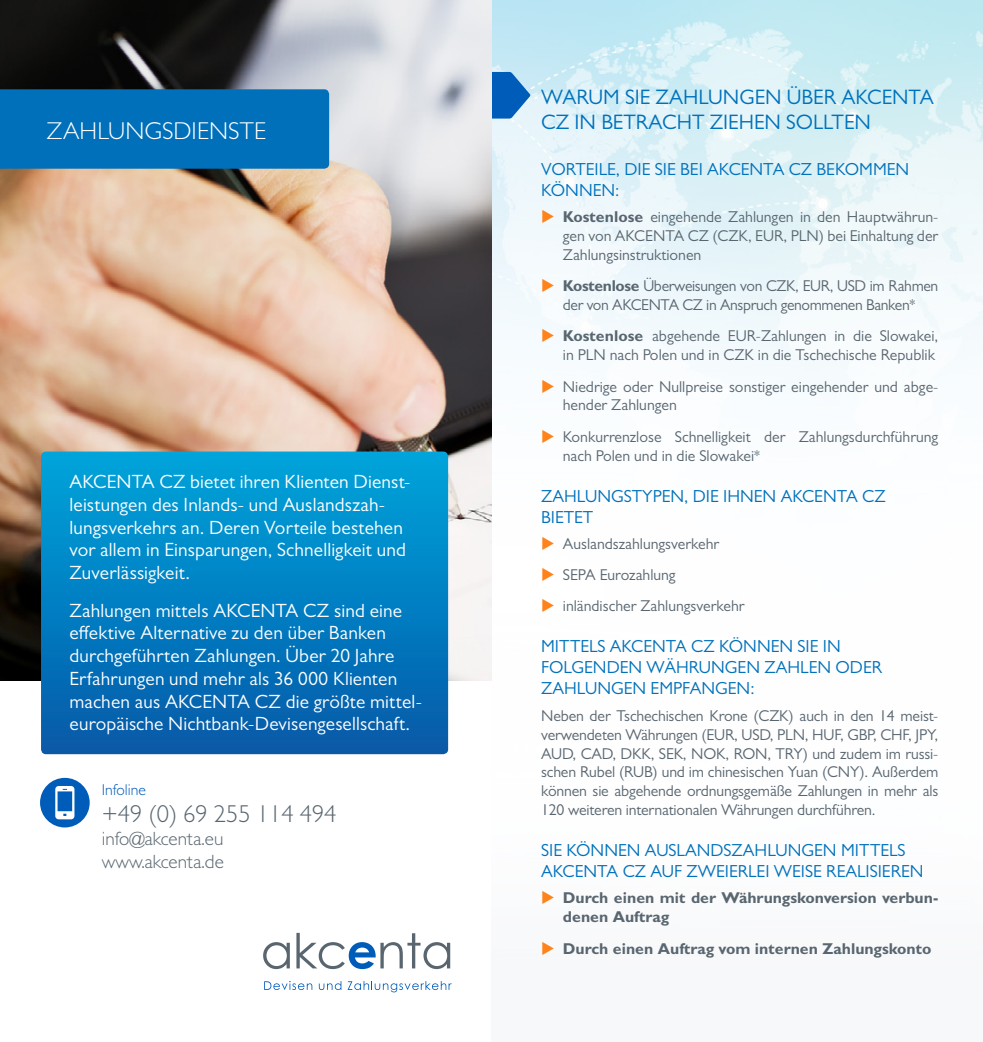
<style>
.page{position:relative;width:983px;height:1042px;background:#fff}
.page>*{position:absolute;margin:0;border:0;box-sizing:border-box;transform-origin:0 0}
.t1{font:300 24.5px "Gill Sans MT Pro";color:#596670}
.t2{font:300 24.5px "Gill Sans MT Pro";letter-spacing:.01em;color:#fff}
.t3{font:21px/25.2px "Gill Sans MT Pro";color:#0071bb}
.t4{font:19.25px/22.8px "Gill Sans MT Pro";letter-spacing:.01em;color:#fff}
.t5{font:300 19.25px/23.1px "Gill Sans MT Pro";color:#596670}
.t6{font:17.5px/21px "Gill Sans MT Pro";color:#0071bb}
.t7{font:15.75px/18.9px "Gill Sans MT Pro";color:#596670;text-align:justify}
.t8{font:700 15.75px/18.9px "Gill Sans MT Pro";color:#596670}
.t9{font:15.75px/18.9px "Gill Sans MT Pro";letter-spacing:-.02em;color:#596670;text-align:center}
.t10{font:300 15.75px "Gill Sans MT Pro";color:#005cb9}
.s1{color:#ff821a}
.s2{font-weight:700}
</style>
<div class="page">
<img style="left:491px;top:0;width:491px;height:681px">
<svg style="left:263px;top:933px;width:187px;height:36px"></svg>
<svg style="left:264px;top:981px;width:48px;height:9px"></svg>
<svg style="left:319px;top:981px;width:22px;height:9px"></svg>
<svg style="left:347px;top:981px;width:104px;height:11px"></svg>
<svg style="left:491px;top:72px;width:39px;height:47px"></svg>
<img style="left:0;top:0;width:491px;height:680px">
<svg style="left:41px;top:451px;width:407px;height:303px"></svg>
<div style="left:40px;top:778px;width:50px;height:49px;background:#005cb9;border-radius:50%"></div>
<svg style="left:55px;top:786px;width:19px;height:33px"></svg>
<div style="left:0;top:89px;width:329px;height:80px;background:#0070bb"></div>
<svg style="left:555px;top:222px;width:15px;height:1px"></svg>
<svg style="left:555px;top:291px;width:15px;height:1px"></svg>
<svg style="left:555px;top:341px;width:15px;height:1px"></svg>
<svg style="left:555px;top:391px;width:15px;height:1px"></svg>
<svg style="left:555px;top:442px;width:15px;height:1px"></svg>
<svg style="left:555px;top:549px;width:15px;height:1px"></svg>
<svg style="left:555px;top:580px;width:15px;height:1px"></svg>
<svg style="left:555px;top:611px;width:15px;height:1px"></svg>
<h1 class="t2" style="left:47px;top:116px;width:221px">ZAHLUNGSDIENSTE</h1>
<p class="t4" style="left:69px;top:470px;width:342px">AKCENTA CZ bietet ihren Klienten Dienst&shy;leistungen des Inlands- und Auslandszah&shy;lungsverkehrs an. Deren Vorteile bestehen vor allem in Einsparungen, Schnelligkeit und Zuverlässigkeit.</p>
<p class="t4" style="left:69px;top:598px;width:354px">Zahlungen mittels AKCENTA CZ sind eine effektive Alternative zu den über Banken durchgeführten Zahlungen. Über 20 Jahre Erfahrungen und mehr als 36 000 Klienten machen aus AKCENTA CZ die größte mittel&shy;europäische Nichtbank-Devisengesellschaft.</p>
<p class="t10" style="left:102px;top:780px;width:46px">Infoline</p>
<h1 class="t1" style="left:102px;top:798px;width:236px">+49 (0) 69 255 114 494</h1>
<p class="t5" style="left:102px;top:826px;width:124px">info@akcenta.eu www.akcenta.de</p>
<h2 class="t3" style="left:541px;top:84px;width:394px">WARUM SIE ZAHLUNGEN ÜBER AKCENTA<br>CZ IN BETRACHT ZIEHEN SOLLTEN</h2>
<p class="t6" style="left:541px;top:158px;width:369px">VORTEILE, DIE SIE BEI AKCENTA CZ BEKOMMEN<br>KÖNNEN:</p>
<p class="t7" style="left:562px;top:207px;width:377px;text-indent:-22px"><span class="s1">◆</span> <span class="s2">Kostenlose</span> eingehende Zahlungen in den Hauptwährun&shy;gen von AKCENTA CZ (CZK, EUR, PLN) bei Einhaltung der Zahlungsinstruktionen</p>
<p class="t9" style="left:541px;top:276px;width:398px"><span class="s1">◆</span> <span class="s2">Kostenlose</span> Überweisungen von CZK, EUR, USD im Rahmen der von AKCENTA CZ in Anspruch genommenen Banken*</p>
<p class="t7" style="left:541px;top:326px;width:398px;text-align:right"><span class="s1">◆</span> <span class="s2">Kostenlose</span> abgehende EUR-Zahlungen in die Slowakei, in PLN nach Polen und in CZK in die Tschechische Republik</p>
<p class="t7" style="left:562px;top:377px;width:377px;text-indent:-22px"><span class="s1">◆</span> Niedrige oder Nullpreise sonstiger eingehender und abge&shy;hender Zahlungen</p>
<p class="t7" style="left:562px;top:427px;width:377px;text-indent:-22px"><span class="s1">◆</span> Konkurrenzlose Schnelligkeit der Zahlungsdurchführung nach Polen und in die Slowakei*</p>
<p class="t6" style="left:541px;top:485px;width:346px">ZAHLUNGSTYPEN, DIE IHNEN AKCENTA CZ<br>BIETET</p>
<p class="t7" style="left:541px;top:534px;width:180px"><span class="s1">◆</span> Auslandszahlungsverkehr</p>
<p class="t7" style="left:541px;top:565px;width:136px"><span class="s1">◆</span> SEPA Eurozahlung</p>
<p class="t7" style="left:541px;top:596px;width:205px"><span class="s1">◆</span> inländischer Zahlungsverkehr</p>
<p class="t6" style="left:541px;top:636px;width:342px">MITTELS AKCENTA CZ KÖNNEN SIE IN<br>FOLGENDEN WÄHRUNGEN ZAHLEN ODER<br>ZAHLUNGEN EMPFANGEN:</p>
<p class="t7" style="left:541px;top:706px;width:398px">Neben der Tschechischen Krone (CZK) auch in den 14 meist&shy;verwendeten Währungen (EUR, USD, PLN, HUF, GBP, CHF, JPY, AUD, CAD, DKK, SEK, NOK, RON, TRY) und zudem im russi&shy;schen Rubel (RUB) und im chinesischen Yuan (CNY). Außerdem können sie abgehende ordnungsgemäße Zahlungen in mehr als 120 weiteren internationalen Währungen durchführen.</p>
<p class="t6" style="left:541px;top:839px;width:384px">SIE KÖNNEN AUSLANDSZAHLUNGEN MITTELS<br>AKCENTA CZ AUF ZWEIERLEI WEISE REALISIEREN</p>
<p class="t8" style="left:562px;top:888px;width:377px;text-indent:-22px"><span class="s1">◆</span> Durch einen mit der Währungskonversion verbun&shy;denen Auftrag</p>
<p class="t8" style="left:541px;top:938px;width:392px"><span class="s1">◆</span> Durch einen Auftrag vom internen Zahlungskonto</p>
</div>
